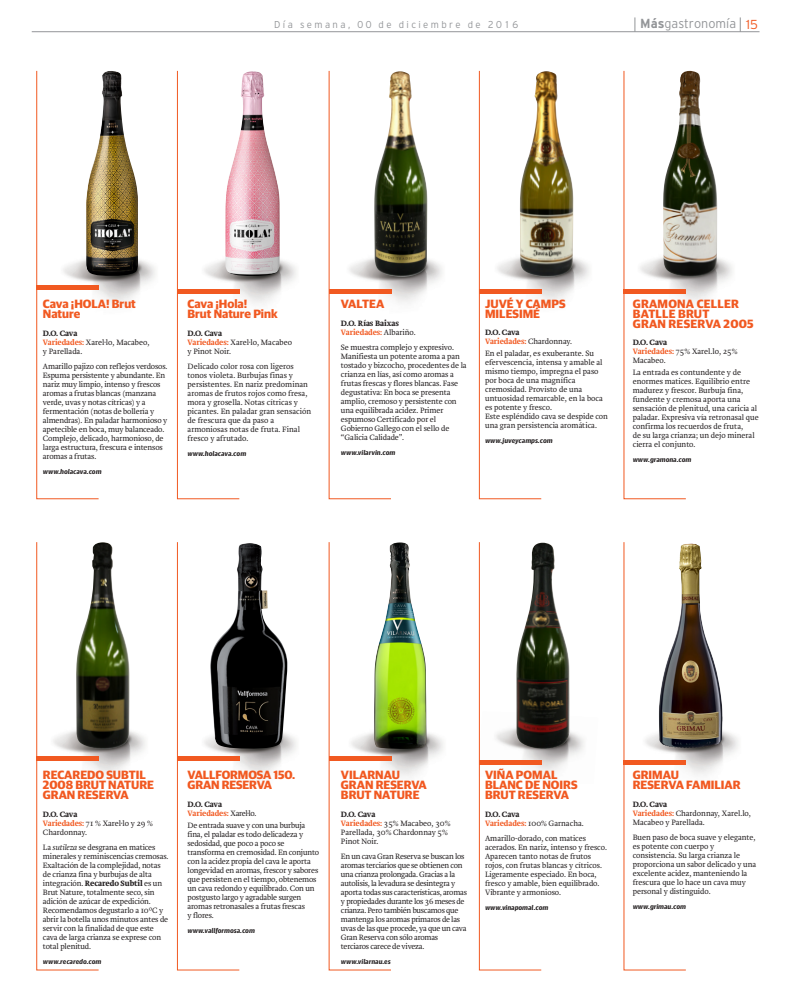
<style>
.page{position:relative;width:791px;height:1004px;background:#fff}
.page>*{position:absolute;margin:0;border:0;box-sizing:border-box;transform-origin:0 0}
.t1{font:300 13.1px "Civica 01";color:#939598;scale:.96 1}
.t2{font:700 12px/10px "Guardian Sans";color:#f15921}
.t3{font:700 12px/10px "Guardian Sans";letter-spacing:.02em;color:#f15921}
.t4{font:300 10px "Civica 01";letter-spacing:.25em;color:#939598;scale:.96 1}
.t5{font:300 8px/9px "Brioni Std";letter-spacing:-.01em;color:#231f20}
.t6{font:300 8px/9px "Brioni Std";letter-spacing:-.03em;color:#231f20}
.t7{font:500 8px/9px "Brioni Std";letter-spacing:-.01em;color:#f15921}
.t8{font:700 8px/9px "Brioni Std";letter-spacing:-.01em;color:#231f20}
.t9{font:italic 500 7px "Guardian Agate Sans";letter-spacing:-.01em;color:#231f20}
.s1{font-family:"Civica 07";font-weight:700}
.s2{font-size:13px;color:#f15921}
.s3{font-weight:700}
.s4{font-weight:500;color:#f15921}
.s5{font-weight:300}
.s6{font-weight:700;color:#231f20}
.s7{font-weight:300;color:#231f20}
.s8{font-style:italic}
</style>
<div class="page">
<svg style="left:740px;top:17px;width:1px;height:14px"></svg>
<svg style="left:635px;top:17px;width:1px;height:14px"></svg>
<hr style="left:32px;top:31px;width:727px;height:1px;background:#939598">
<img style="left:99px;top:259px;width:56px;height:45px">
<img style="left:99px;top:71px;width:39px;height:205px">
<img style="left:391px;top:259px;width:51px;height:44px">
<img style="left:391px;top:71px;width:37px;height:206px">
<img style="left:542px;top:258px;width:47px;height:44px">
<img style="left:542px;top:71px;width:32px;height:206px">
<img style="left:686px;top:258px;width:46px;height:44px">
<img style="left:686px;top:71px;width:32px;height:206px">
<img style="left:240px;top:260px;width:56px;height:44px">
<img style="left:240px;top:71px;width:40px;height:205px">
<svg style="left:177px;top:70px;width:63px;height:429px"></svg>
<svg style="left:329px;top:70px;width:62px;height:429px"></svg>
<svg style="left:479px;top:70px;width:63px;height:429px"></svg>
<svg style="left:623px;top:70px;width:63px;height:429px"></svg>
<img style="left:478px;top:711px;width:106px;height:73px">
<img style="left:542px;top:542px;width:28px;height:207px">
<img style="left:240px;top:734px;width:56px;height:42px">
<img style="left:240px;top:543px;width:47px;height:205px">
<img style="left:686px;top:731px;width:52px;height:44px">
<img style="left:686px;top:543px;width:37px;height:206px">
<img style="left:391px;top:733px;width:52px;height:44px">
<img style="left:391px;top:542px;width:36px;height:206px">
<img style="left:99px;top:731px;width:46px;height:44px">
<img style="left:99px;top:542px;width:31px;height:207px">
<svg style="left:177px;top:542px;width:63px;height:428px"></svg>
<svg style="left:36px;top:542px;width:63px;height:428px"></svg>
<svg style="left:329px;top:542px;width:62px;height:428px"></svg>
<svg style="left:479px;top:542px;width:63px;height:428px"></svg>
<svg style="left:623px;top:542px;width:63px;height:428px"></svg>
<svg style="left:36px;top:70px;width:63px;height:429px"></svg>
<p class="t4" style="left:274px;top:19px;width:256px">Día semana, 00 de diciembre de 2016</p>
<p class="t1" style="left:640px;top:16px;width:124px"><span class="s1">Más</span>gastronomía <span class="s2">15</span></p>
<p class="t2" style="left:43px;top:298px;width:94px">Cava ¡HOLA! Brut<br>Nature</p>
<p class="t5" style="left:43px;top:329px;width:108px"><span class="s3">D.O. Cava<br></span><span class="s4">Variedades:</span> Xarel·lo, Macabeo, y Parellada.</p>
<p class="t5" style="left:43px;top:362px;width:126px">Amarillo pajizo con reflejos verdosos.<br>Espuma persistente y abundante. En nariz muy limpio, intenso y frescos aromas a frutas blancas (manzana verde, uvas y notas cítricas) y a fermentación (notas de bollería y almendras). En paladar harmonioso y apetecible en boca, muy balanceado.<br>Complejo, delicado, harmonioso, de larga estructura, frescura e intensos aromas a frutas.</p>
<p class="t9" style="left:43px;top:467px;width:60px">www.holacava.com</p>
<p class="t2" style="left:188px;top:298px;width:92px">Cava ¡Hola!<br>Brut Nature Pink</p>
<p class="t5" style="left:188px;top:329px;width:106px"><span class="s3">D.O. Cava<br></span><span class="s4">Variedades:</span> Xarel·lo, Macabeo y Pinot Noir.</p>
<p class="t5" style="left:188px;top:362px;width:125px">Delicado color rosa con ligeros tonos violeta. Burbujas finas y persistentes. En nariz predominan aromas de frutos rojos como fresa, mora y grosella. Notas cítricas y picantes. En paladar gran sensación de frescura que da paso a armoniosas notas de fruta. Final fresco y afrutado.</p>
<p class="t9" style="left:188px;top:449px;width:60px">www.holacava.com</p>
<p class="t2" style="left:341px;top:298px;width:45px">VALTEA</p>
<p class="t8" style="left:341px;top:319px;width:76px">D.O. Rías Baixas<br><span class="s4">Variedades:</span> <span class="s5">Albariño.</span></p>
<p class="t5" style="left:341px;top:343px;width:127px">Se muestra complejo y expresivo.<br>Manifiesta un potente aroma a pan tostado y bizcocho, procedentes de la crianza en lías, así como aromas a frutas frescas y flores blancas. Fase degustativa: En boca se presenta amplio, cremoso y persistente con una equilibrada acidez. Primer espumoso Certificado por el<br>Gobierno Gallego con el sello de “Galicia Calidade”.</p>
<p class="t9" style="left:341px;top:448px;width:56px">www.vilarvin.com</p>
<p class="t2" style="left:485px;top:298px;width:82px">JUVÉ Y CAMPS<br>MILESIMÉ</p>
<p class="t7" style="left:485px;top:328px;width:89px"><span class="s6">D.O. Cava<br></span>Variedades: <span class="s7">Chardonnay.</span></p>
<p class="t5" style="left:485px;top:349px;width:124px">En el paladar, es exuberante. Su efervescencia, intensa y amable al mismo tiempo, impregna el paso por boca de una magnífica cremosidad. Provisto de una untuosidad remarcable, en la boca es potente y fresco.<br>Este espléndido cava se despide con una gran persistencia aromática.</p>
<p class="t9" style="left:485px;top:436px;width:69px">www.juveycamps.com</p>
<p class="t3" style="left:633px;top:298px;width:122px">GRAMONA CELLER<br>BATLLE BRUT<br>GRAN RESERVA 2005</p>
<p class="t5" style="left:633px;top:338px;width:106px"><span class="s3">D.O. Cava<br></span><span class="s4">Variedades:</span> 75% Xarel.lo, 25%<br>Macabeo.</p>
<p class="t5" style="left:633px;top:368px;width:127px">La entrada es contundente y de enormes matices. Equilibrio entre madurez y frescor. Burbuja fina, fundente y cremosa aporta una sensación de plenitud, una caricia al paladar. Expresiva vía retronasal que confirma los recuerdos de fruta,<br>de su larga crianza; un dejo mineral cierra el conjunto.</p>
<p class="t9" style="left:633px;top:455px;width:60px">www.gramona.com</p>
<p class="t2" style="left:43px;top:769px;width:113px">RECAREDO SUBTIL<br>2008 BRUT NATURE<br>GRAN RESERVA</p>
<p class="t5" style="left:43px;top:810px;width:112px"><span class="s3">D.O. Cava<br></span><span class="s4">Variedades:</span> 71 % Xarel·lo y 29 %<br>Chardonnay.</p>
<p class="t5" style="left:43px;top:843px;width:127px">La <span class="s8">sutileza</span> se desgrana en matices minerales y reminiscencias cremosas.<br>Exaltación de la complejidad, notas de crianza fina y burbujas de alta integración. <span class="s3">Recaredo Subtil</span> es un Brut Nature, totalmente seco, sin adición de azúcar de expedición.<br>Recomendamos degustarlo a 10ºC y abrir la botella unos minutos antes de servir con la finalidad de que este cava de larga crianza se exprese con total plenitud.</p>
<p class="t9" style="left:43px;top:957px;width:60px">www.recaredo.com</p>
<p class="t2" style="left:188px;top:769px;width:109px">VALLFORMOSA 150.<br>GRAN RESERVA</p>
<p class="t7" style="left:188px;top:800px;width:70px"><span class="s6">D.O. Cava<br></span>Variedades: <span class="s7">Xarel·lo.</span></p>
<p class="t5" style="left:188px;top:821px;width:133px">De entrada suave y con una burbuja fina, el paladar es todo delicadeza y sedosidad, que poco a poco se transforma en cremosidad. En conjunto con la acidez propia del cava le aporta longevidad en aromas, frescor y sabores que persisten en el tiempo, obtenemos un cava redondo y equilibrado. Con un postgusto largo y agradable surgen aromas retronasales a frutas frescas<br>y flores.</p>
<p class="t9" style="left:188px;top:926px;width:69px">www.vallformosa.com</p>
<p class="t2" style="left:341px;top:769px;width:87px">VILARNAU<br>GRAN RESERVA<br>BRUT NATURE</p>
<p class="t5" style="left:341px;top:810px;width:111px"><span class="s3">D.O. Cava<br></span><span class="s4">Variedades:</span> 35% Macabeo, 30%<br>Parellada, 30% Chardonnay 5%<br>Pinot Noir.</p>
<p class="t6" style="left:341px;top:852px;width:127px">En un cava Gran Reserva se buscan los aromas terciarios que se obtienen con una crianza prolongada. Gracias a la autolisis, la levadura se desintegra y aporta todas sus características, aromas y propiedades durante los 36 meses de crianza. Pero también buscamos que mantenga los aromas primaros de las uvas de las que procede, ya que un cava Gran Reserva con sólo aromas terciaros carece de viveza.</p>
<p class="t9" style="left:341px;top:957px;width:51px">www.vilarnau.es</p>
<p class="t2" style="left:485px;top:769px;width:94px">VIÑA POMAL<br>BLANC DE NOIRS<br>BRUT RESERVA</p>
<p class="t5" style="left:485px;top:810px;width:100px"><span class="s3">D.O. Cava<br></span><span class="s4">Variedades:</span> 100% Garnacha.</p>
<p class="t5" style="left:485px;top:834px;width:123px">Amarillo-dorado, con matices acerados. En nariz, intenso y fresco.<br>Aparecen tanto notas de frutos rojos, con frutas blancas y cítricos.<br>Ligeramente especiado. En boca, fresco y amable, bien equilibrado.<br>Vibrante y armonioso.</p>
<p class="t9" style="left:485px;top:903px;width:65px">www.vinapomal.com</p>
<p class="t2" style="left:633px;top:769px;width:109px">GRIMAU<br>RESERVA FAMILIAR</p>
<p class="t5" style="left:633px;top:800px;width:120px"><span class="s3">D.O. Cava<br></span><span class="s4">Variedades:</span> Chardonnay, Xarel.lo,<br>Macabeo y Parellada.</p>
<p class="t5" style="left:633px;top:833px;width:125px">Buen paso de boca suave y elegante, es potente con cuerpo y consistencia. Su larga crianza le proporciona un sabor delicado y una excelente acidez, manteniendo la frescura que lo hace un cava muy personal y distinguido.</p>
<p class="t9" style="left:633px;top:902px;width:55px">www.grimau.com</p>
</div>
